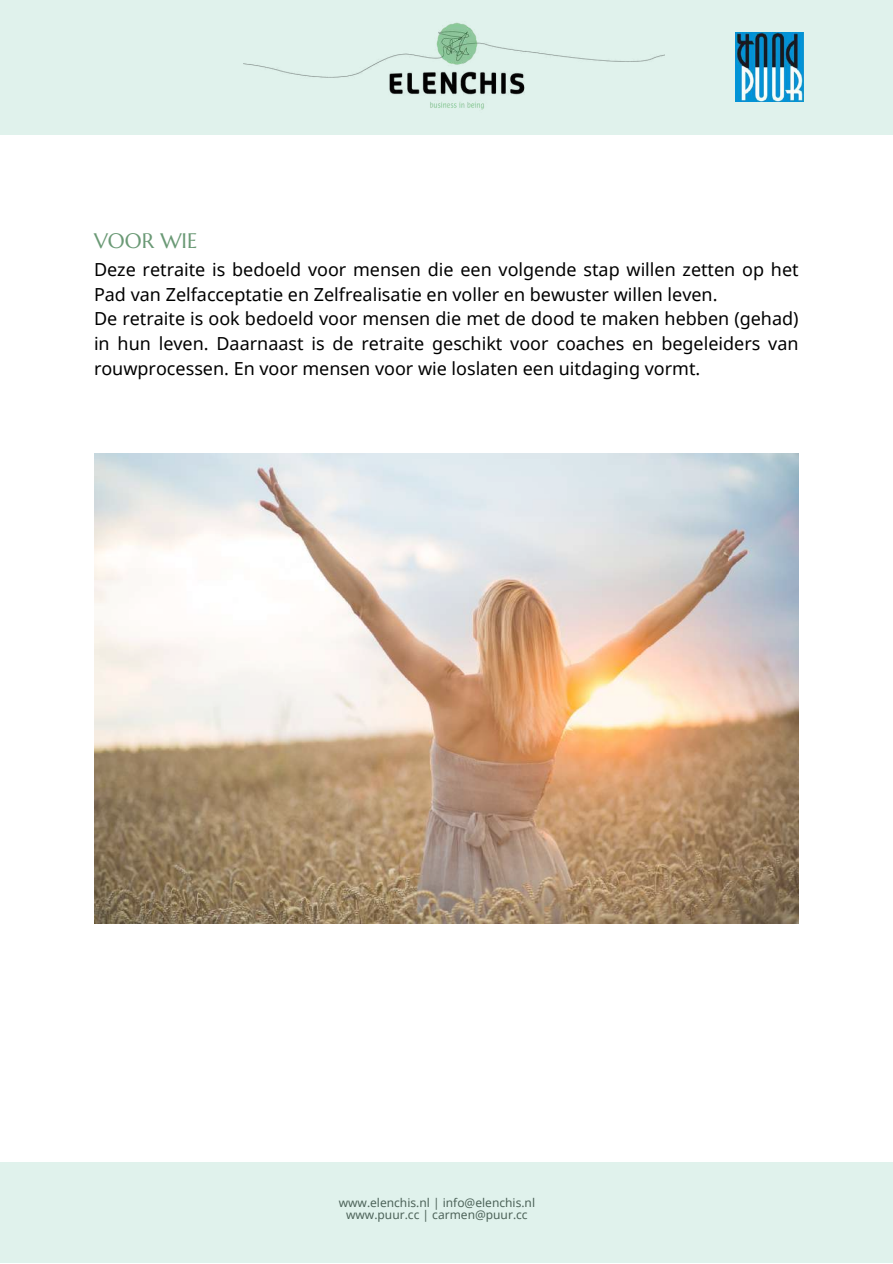
<style>
.page{position:relative;width:893px;height:1264px;background:#fff}
.page>*{position:absolute;margin:0;border:0;box-sizing:border-box;transform-origin:0 0}
.t1{font:21px "Marcellus";color:#6a9975}
.t2{font:18px/24.8px "Noto Sans";color:#000}
.t3{font:12px/12.3px "Noto Sans";color:#4d6359;text-align:center}
</style>
<div class="page">
<div style="left:0;top:0;width:892px;height:134px;background:#e0f2ec"></div>
<img style="left:243px;top:22px;width:421px;height:88px">
<img style="left:94px;top:454px;width:704px;height:469px">
<div style="left:0;top:1161px;width:892px;height:101px;background:#e0f2ec"></div>
<img style="left:735px;top:33px;width:68px;height:68px">
<p class="t1" style="left:94px;top:227px;width:105px">VOOR WIE</p>
<p class="t2" style="left:94px;top:256px;width:706px">Deze retraite is bedoeld voor mensen die een volgende stap willen zetten op het Pad van Zelfacceptatie en Zelfrealisatie en voller en bewuster willen leven.<br>De retraite is ook bedoeld voor mensen die met de dood te maken hebben (gehad) in hun leven. Daarnaast is de retraite geschikt voor coaches en begeleiders van rouwprocessen. En voor mensen voor wie loslaten een uitdaging vormt.</p>
<p class="t3" style="left:339px;top:1195px;width:198px">www.elenchis.nl | info@elenchis.nl www.puur.cc | carmen@puur.cc</p>
</div>
